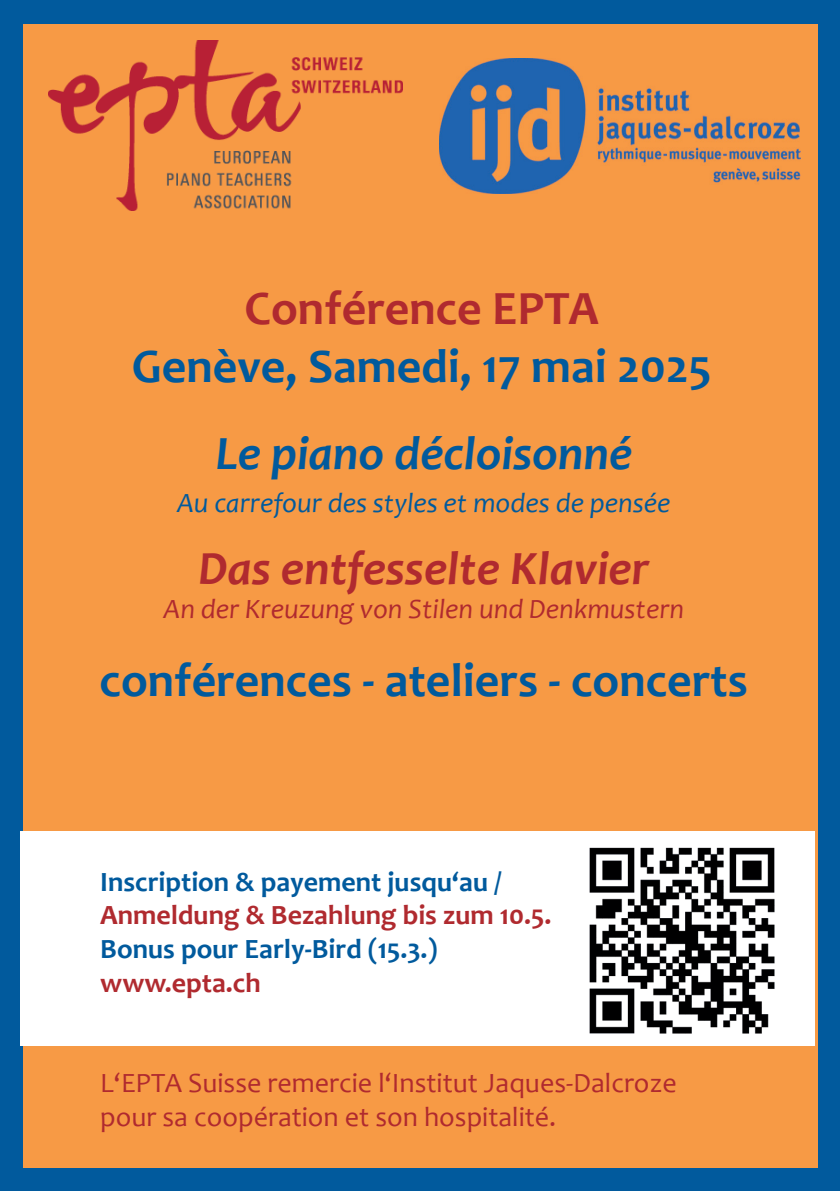
<style>
.page{position:relative;width:840px;height:1191px;background:#fff}
.page>*{position:absolute;margin:0;border:0;box-sizing:border-box;transform-origin:0 0}
.t1{font:700 48px "Candara";color:#015a9d}
.t2{font:italic 700 48px "Candara";color:#b02a2f}
.t3{font:italic 700 48px "Candara";color:#015a9d}
.t4{font:700 48px "Candara";color:#b02a2f}
.t5{font:28px/33.6px "Candara";color:#b02a2f}
.t6{font:700 28px "Candara";color:#015a9d}
.t7{font:700 28px "Candara";color:#b02a2f}
.t8{font:italic 28px "Candara";color:#b02a2f}
.t9{font:italic 28px "Candara";color:#015a9d}
</style>
<div class="page">
<div style="left:0;top:0;width:839px;height:1191px;background:#015a9d"></div>
<div style="left:23px;top:24px;width:793px;height:1144px;background:#f79a45"></div>
<img style="left:439px;top:58px;width:360px;height:135px">
<img style="left:48px;top:41px;width:354px;height:169px">
<div style="left:20px;top:831px;width:794px;height:214px;background:#fff"></div>
<img style="left:589px;top:847px;width:186px;height:187px">
<h1 class="t4" style="left:244px;top:278px;width:356px">Conférence EPTA</h1>
<h1 class="t1" style="left:132px;top:336px;width:580px">Genève, Samedi, 17 mai 2025</h1>
<h1 class="t3" style="left:215px;top:423px;width:418px">Le piano décloisonné</h1>
<p class="t9" style="left:177px;top:485px;width:494px">Au carrefour des styles et modes de pensée</p>
<h1 class="t2" style="left:198px;top:538px;width:452px">Das entfesselte Klavier</h1>
<p class="t8" style="left:163px;top:591px;width:522px">An der Kreuzung von Stilen und Denkmustern</p>
<h1 class="t1" style="left:100px;top:650px;width:649px">conférences - ateliers - concerts</h1>
<p class="t6" style="left:100px;top:864px;width:403px">Inscription &amp; payement jusqu‘au /</p>
<p class="t7" style="left:100px;top:897px;width:452px">Anmeldung &amp; Bezahlung bis zum 10.5.</p>
<p class="t6" style="left:100px;top:931px;width:338px">Bonus pour Early-Bird (15.3.)</p>
<p class="t7" style="left:100px;top:965px;width:162px">www.epta.ch</p>
<p class="t5" style="left:100px;top:1065px;width:577px">L‘EPTA Suisse remercie l‘Institut Jaques-Dalcroze pour sa coopération et son hospitalité.</p>
</div>
